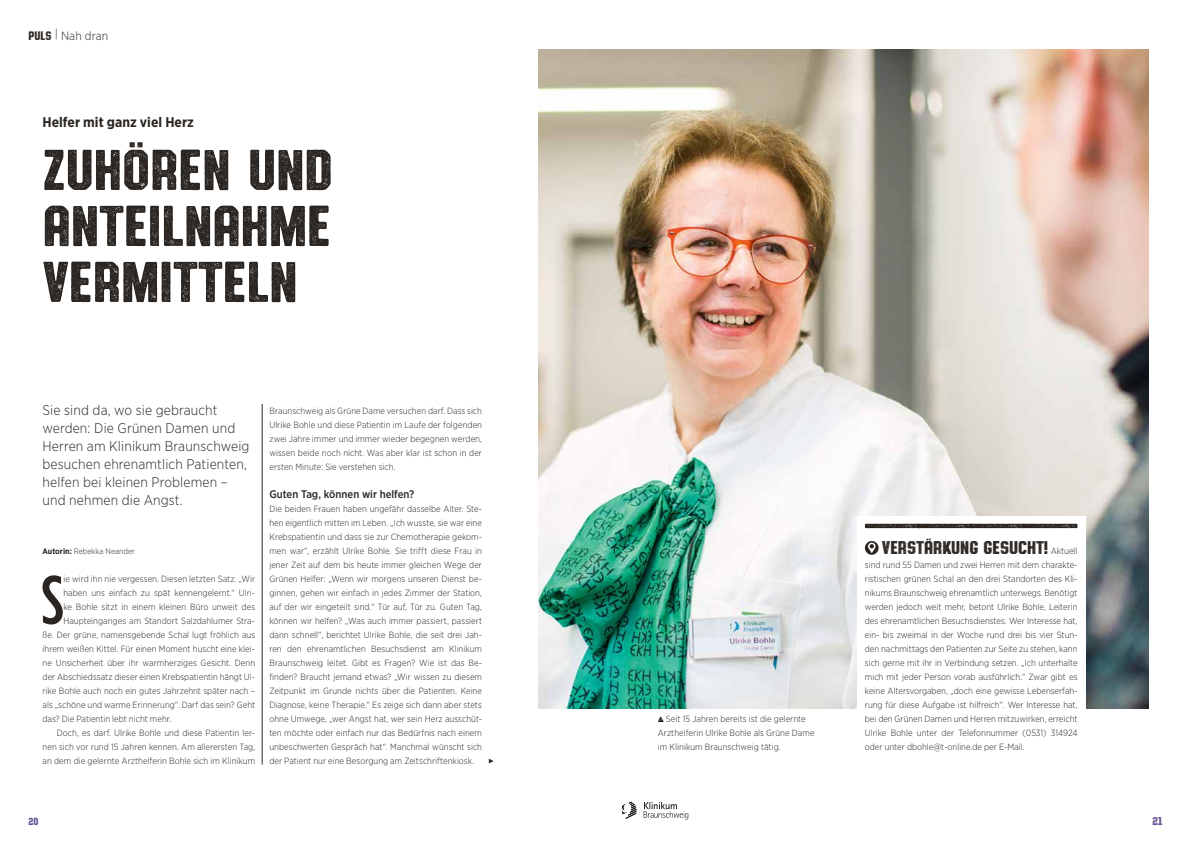
<style>
.page{position:relative;width:1191px;height:842px;background:#fff}
.page>*{position:absolute;margin:0;border:0;box-sizing:border-box;transform-origin:0 0}
.t1{font:500 69px "Gotham Condensed";color:#2a2521}
.t2{font:56px/56px "Authority Distressed";color:#2a2521;text-align:justify}
.t3{font:18px "Authority Distressed";color:#2a2521}
.t4{font:300 14px/18px "Gotham Narrow";letter-spacing:.01em;color:#2a2521}
.t5{font:700 14px "Gotham Narrow";color:#2a2521}
.t6{font:300 12px "Gotham Narrow";letter-spacing:.01em;color:#2a2521}
.t7{font:500 11px "Gotham Narrow";color:#2a2521}
.t8{font:11px "Authority Distressed";color:#5e4d8f}
.t9{font:11px "Montserrat";color:#2a2521}
.t10{font:10px "Authority Distressed";color:#5e4d8f}
.t11{font:300 9px/14px "Gotham Narrow";letter-spacing:.005em;color:#2a2521;text-align:justify}
.t12{font:300 8px "Gotham Narrow";letter-spacing:.01em;color:#2a2521}
.s1{font-family:"Authority Distressed";font-weight:400}
.s2{font-weight:700}
.s3{font-family:"Gotham Narrow";font-weight:300;font-size:9px}
</style>
<div class="page">
<img style="left:539px;top:50px;width:609px;height:658px">
<div style="left:857px;top:516px;width:229px;height:248px;background:#fff"></div>
<svg style="left:622px;top:802px;width:14px;height:17px"></svg>
<svg style="left:643px;top:802px;width:45px;height:18px"></svg>
<svg style="left:865px;top:541px;width:13px;height:14px"></svg>
<svg style="left:868px;top:543px;width:7px;height:10px"></svg>
<svg style="left:865px;top:524px;width:212px;height:4px"></svg>
<hr style="left:262px;top:404px;width:1px;height:360px;background:#2a2521">
<svg style="left:658px;top:716px;width:5px;height:6px"></svg>
<h3 class="t6" style="left:28px;top:28px;width:81px"><span class="s1">PULS</span> | Nah dran</h3>
<h3 class="t5" style="left:43px;top:113px;width:153px">Helfer mit ganz viel Herz</h3>
<h2 class="t2" style="left:43px;top:142px;width:292px">ZUHÖREN UND ANTEILNAHME VERMITTELN</h2>
<h3 class="t4" style="left:43px;top:401px;width:208px">Sie sind da, wo sie gebraucht werden: Die Grünen Damen und<br>Herren am Klinikum Braunschweig besuchen ehrenamtlich Patienten, helfen bei kleinen Problemen – und nehmen die Angst.</h3>
<p class="t12" style="left:43px;top:546px;width:94px"><span class="s2">Autorin:</span> Rebekka Neander</p>
<h1 class="t1" style="left:41px;top:560px;width:24px">S</h1>
<p class="t11" style="left:63px;top:572px;width:193px">ie wird ihn nie vergessen. Diesen letzten Satz. „Wir</p>
<p class="t11" style="left:63px;top:586px;width:193px">haben uns einfach zu spät kennengelernt.“ Ulri-</p>
<p class="t11" style="left:63px;top:600px;width:193px">ke Bohle sitzt in einem kleinen Büro unweit des</p>
<p class="t11" style="left:63px;top:614px;width:193px">Haupteinganges am Standort Salzdahlumer Stra-</p>
<p class="t11" style="left:43px;top:628px;width:214px">ße. Der grüne, namensgebende Schal lugt fröhlich aus</p>
<p class="t11" style="left:43px;top:642px;width:214px">ihrem weißen Kittel. Für einen Moment huscht eine klei-</p>
<p class="t11" style="left:43px;top:656px;width:214px">ne Unsicherheit über ihr warmherziges Gesicht. Denn</p>
<p class="t11" style="left:43px;top:670px;width:214px">der Abschiedssatz dieser einen Krebspatientin hängt Ul-</p>
<p class="t11" style="left:43px;top:684px;width:214px">rike Bohle auch noch ein gutes Jahrzehnt später nach –</p>
<p class="t11" style="left:43px;top:698px;width:214px">als „schöne und warme Erinnerung“. Darf das sein? Geht</p>
<p class="t11" style="left:43px;top:712px;width:130px">das? Die Patientin lebt nicht mehr.</p>
<p class="t11" style="left:57px;top:726px;width:200px">Doch, es darf. Ulrike Bohle und diese Patientin ler-</p>
<p class="t11" style="left:43px;top:740px;width:214px">nen sich vor rund 15 Jahren kennen. Am allerersten Tag,</p>
<p class="t11" style="left:43px;top:754px;width:214px">an dem die gelernte Arzthelferin Bohle sich im Klinikum</p>
<p class="t11" style="left:269px;top:404px;width:214px">Braunschweig als Grüne Dame versuchen darf. Dass sich Ulrike Bohle und diese Patientin im Laufe der folgenden zwei Jahre immer und immer wieder begegnen werden, wissen beide noch nicht. Was aber klar ist schon in der ersten Minute: Sie verstehen sich.</p>
<p class="t7" style="left:269px;top:487px;width:146px">Guten Tag, können wir helfen?</p>
<p class="t11" style="left:269px;top:502px;width:214px">Die beiden Frauen haben ungefähr dasselbe Alter. Ste&shy;hen eigentlich mitten im Leben. „Ich wusste, sie war eine Krebspatientin und dass sie zur Chemotherapie gekom&shy;men war“, erzählt Ulrike Bohle. Sie trifft diese Frau in jener Zeit auf dem bis heute immer gleichen Wege der Grünen Helfer: „Wenn wir morgens unseren Dienst be&shy;ginnen, gehen wir einfach in jedes Zimmer der Station, auf der wir eingeteilt sind.“ Tür auf, Tür zu. Guten Tag, können wir helfen? „Was auch immer passiert, passiert dann schnell“, berichtet Ulrike Bohle, die seit drei Jah&shy;ren den ehrenamtlichen Besuchsdienst am Klinikum Braunschweig leitet. Gibt es Fragen? Wie ist das Be&shy;finden? Braucht jemand etwas? „Wir wissen zu diesem Zeitpunkt im Grunde nichts über die Patienten. Keine Diagnose, keine Therapie.“ Es zeige sich dann aber stets ohne Umwege, „wer Angst hat, wer sein Herz ausschüt&shy;ten möchte oder einfach nur das Bedürfnis nach einem unbeschwerten Gespräch hat“. Manchmal wünscht sich der Patient nur eine Besorgung am Zeitschriftenkiosk.</p>
<p class="t9" style="left:488px;top:753px;width:8px">▶</p>
<p class="t11" style="left:658px;top:712px;width:158px;text-align:left;text-indent:8px">Seit 15 Jahren bereits ist die gelernte<br>Arzthelferin Ulrike Bohle als Grüne Dame im Klinikum Braunschweig tätig.</p>
<h3 class="t3" style="left:882px;top:537px;width:197px">VERSTÄRKUNG GESUCHT! <span class="s3">Aktuell</span></h3>
<p class="t11" style="left:865px;top:558px;width:214px">sind rund 55 Damen und zwei Herren mit dem charakte&shy;ristischen grünen Schal an den drei Standorten des Kli&shy;nikums Braunschweig ehrenamtlich unterwegs. Benötigt werden jedoch weit mehr, betont Ulrike Bohle, Leiterin des ehrenamtlichen Besuchsdienstes. Wer Interesse hat, ein- bis zweimal in der Woche rund drei bis vier Stun&shy;den nachmittags den Patienten zur Seite zu stehen, kann sich gerne mit ihr in Verbindung setzen. „Ich unterhalte mich mit jeder Person vorab ausführlich.“ Zwar gibt es keine Altersvorgaben, „doch eine gewisse Lebenserfah&shy;rung für diese Aufgabe ist hilfreich“. Wer Interesse hat, bei den Grünen Damen und Herren mitzuwirken, erreicht Ulrike Bohle unter der Telefonnummer (0531) 314924 oder unter dbohle@t-online.de per E-Mail.</p>
<p class="t10" style="left:28px;top:816px;width:12px">20</p>
<p class="t8" style="left:1152px;top:815px;width:12px">21</p>
</div>
